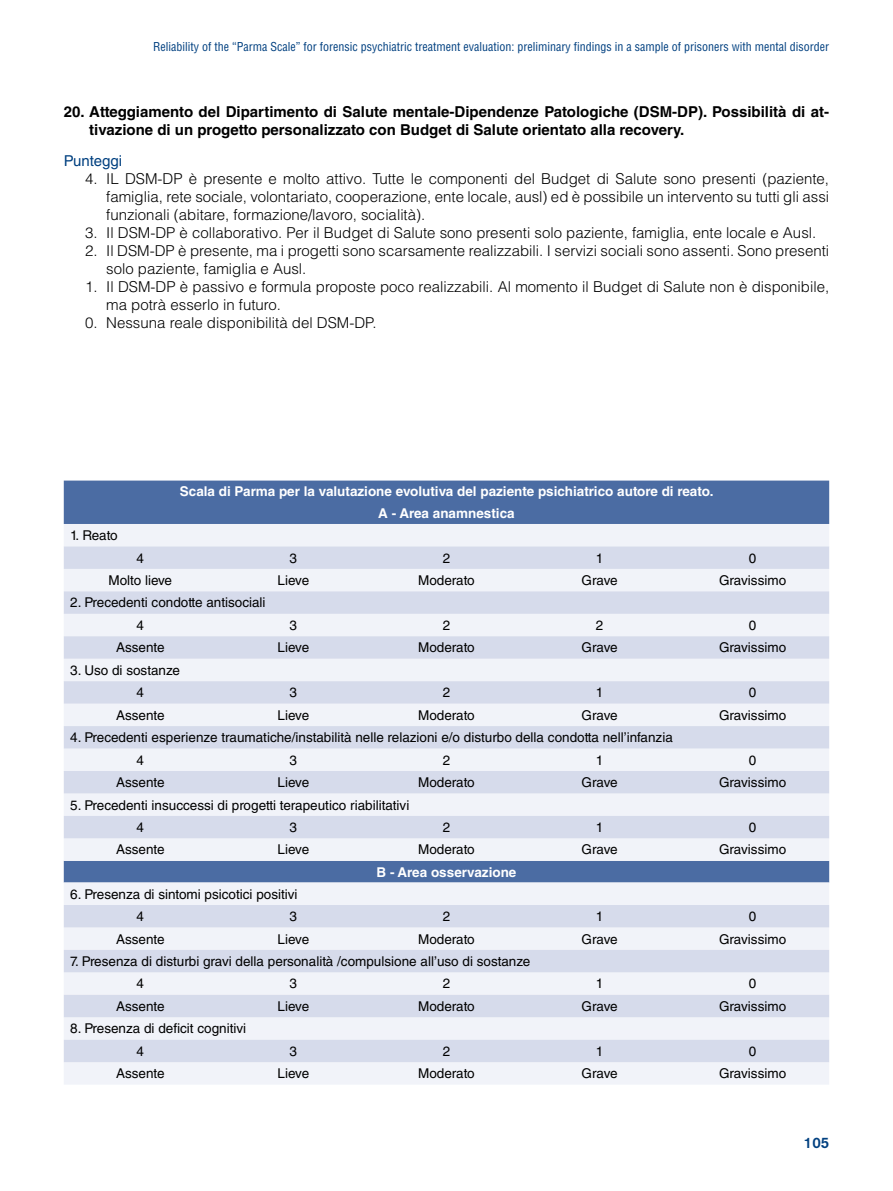
<style>
.page{position:relative;width:893px;height:1191px;background:#fff}
.page>*{position:absolute;margin:0;border:0;box-sizing:border-box;transform-origin:0 0}
.TESTO_base{font:300 15px/18px "Helvetica LT Std";color:#000}
.TESTO_base-2{font:700 15px/18px "Helvetica LT Std";color:#000}
.PARAGRAFO{font:15px "Helvetica LT Std";color:#004080}
.t1{font:500 15px "Akzidenz Grotesk BQ";color:#004080}
.TAB_testo{font:13.5px "Helvetica LT Std";color:#000}
.TAB_intestazione{font:700 13.5px "Helvetica LT Std";color:#fff}
.t2{font:condensed 12px "Helvetica LT Std";color:#004080}
</style>
<div class="page">
<div style="left:64px;top:480px;width:765px;height:44px;background:#4b6ca3"></div>
<div style="left:64px;top:524px;width:765px;height:560px;background:#f1f3f9"></div>
<svg style="left:64px;top:546px;width:765px;height:516px;fill:#d6dbeb"></svg>
<p class="t2" style="left:153px;top:39px;width:677px">Reliability of the “Parma Scale” for forensic psychiatric treatment evaluation: preliminary findings in a sample of prisoners with mental disorder</p>
<p class="TESTO_base-2" style="left:89px;top:103px;width:741px;text-indent:-26px">20. Atteggiamento del Dipartimento di Salute mentale-Dipendenze Patologiche (DSM-DP). Possibilità di at&shy;tivazione di un progetto personalizzato con Budget di Salute orientato alla recovery.</p>
<p class="PARAGRAFO" style="left:64px;top:152px;width:60px">Punteggi</p>
<p class="TESTO_base" style="left:106px;top:169px;width:724px;text-align:justify;text-indent:-21px">4. IL DSM-DP è presente e molto attivo. Tutte le componenti del Budget di Salute sono presenti (paziente, famiglia, rete sociale, volontariato, cooperazione, ente locale, ausl) ed è possibile un intervento su tutti gli assi funzionali (abitare, formazione/lavoro, socialità).</p>
<p class="TESTO_base" style="left:85px;top:223px;width:733px">3. Il DSM-DP è collaborativo. Per il Budget di Salute sono presenti solo paziente, famiglia, ente locale e Ausl.</p>
<p class="TESTO_base" style="left:106px;top:241px;width:724px;text-indent:-21px">2. Il DSM-DP è presente, ma i progetti sono scarsamente realizzabili. I servizi sociali sono assenti. Sono presenti solo paziente, famiglia e Ausl.</p>
<p class="TESTO_base" style="left:106px;top:277px;width:724px;text-indent:-21px">1. Il DSM-DP è passivo e formula proposte poco realizzabili. Al momento il Budget di Salute non è disponibile, ma potrà esserlo in futuro.</p>
<p class="TESTO_base" style="left:85px;top:313px;width:293px">0. Nessuna reale disponibilità del DSM-DP.</p>
<p class="TAB_testo" style="left:70px;top:527px;width:49px">1. Reato</p>
<p class="TAB_intestazione" style="left:180px;top:483px;width:535px">Scala di Parma per la valutazione evolutiva del paziente psichiatrico autore di reato.</p>
<p class="TAB_intestazione" style="left:378px;top:505px;width:138px">A - Area anamnestica</p>
<p class="TAB_testo" style="left:137px;top:550px;width:9px">4</p>
<p class="TAB_testo" style="left:290px;top:550px;width:9px">3</p>
<p class="TAB_testo" style="left:443px;top:550px;width:9px">2</p>
<p class="TAB_testo" style="left:596px;top:550px;width:9px">1</p>
<p class="TAB_testo" style="left:749px;top:550px;width:9px">0</p>
<p class="TAB_testo" style="left:109px;top:572px;width:65px">Molto lieve</p>
<p class="TAB_testo" style="left:278px;top:572px;width:33px">Lieve</p>
<p class="TAB_testo" style="left:418px;top:572px;width:58px">Moderato</p>
<p class="TAB_testo" style="left:582px;top:572px;width:38px">Grave</p>
<p class="TAB_testo" style="left:719px;top:572px;width:69px">Gravissimo</p>
<p class="TAB_testo" style="left:70px;top:595px;width:197px">2. Precedenti condotte antisociali</p>
<p class="TAB_testo" style="left:137px;top:617px;width:9px">4</p>
<p class="TAB_testo" style="left:290px;top:617px;width:9px">3</p>
<p class="TAB_testo" style="left:443px;top:617px;width:9px">2</p>
<p class="TAB_testo" style="left:596px;top:617px;width:9px">2</p>
<p class="TAB_testo" style="left:749px;top:617px;width:9px">0</p>
<p class="TAB_testo" style="left:116px;top:640px;width:50px">Assente</p>
<p class="TAB_testo" style="left:278px;top:640px;width:33px">Lieve</p>
<p class="TAB_testo" style="left:418px;top:640px;width:58px">Moderato</p>
<p class="TAB_testo" style="left:582px;top:640px;width:38px">Grave</p>
<p class="TAB_testo" style="left:719px;top:640px;width:69px">Gravissimo</p>
<p class="TAB_testo" style="left:70px;top:662px;width:111px">3. Uso di sostanze</p>
<p class="TAB_testo" style="left:137px;top:684px;width:9px">4</p>
<p class="TAB_testo" style="left:290px;top:684px;width:9px">3</p>
<p class="TAB_testo" style="left:443px;top:684px;width:9px">2</p>
<p class="TAB_testo" style="left:596px;top:684px;width:9px">1</p>
<p class="TAB_testo" style="left:749px;top:684px;width:9px">0</p>
<p class="TAB_testo" style="left:116px;top:707px;width:50px">Assente</p>
<p class="TAB_testo" style="left:278px;top:707px;width:33px">Lieve</p>
<p class="TAB_testo" style="left:418px;top:707px;width:58px">Moderato</p>
<p class="TAB_testo" style="left:582px;top:707px;width:38px">Grave</p>
<p class="TAB_testo" style="left:719px;top:707px;width:69px">Gravissimo</p>
<p class="TAB_testo" style="left:70px;top:729px;width:604px">4. Precedenti esperienze traumatiche/instabilità nelle relazioni e/o disturbo della condotta nell’infanzia</p>
<p class="TAB_testo" style="left:137px;top:752px;width:9px">4</p>
<p class="TAB_testo" style="left:290px;top:752px;width:9px">3</p>
<p class="TAB_testo" style="left:443px;top:752px;width:9px">2</p>
<p class="TAB_testo" style="left:596px;top:752px;width:9px">1</p>
<p class="TAB_testo" style="left:749px;top:752px;width:9px">0</p>
<p class="TAB_testo" style="left:116px;top:774px;width:50px">Assente</p>
<p class="TAB_testo" style="left:278px;top:774px;width:33px">Lieve</p>
<p class="TAB_testo" style="left:418px;top:774px;width:58px">Moderato</p>
<p class="TAB_testo" style="left:582px;top:774px;width:38px">Grave</p>
<p class="TAB_testo" style="left:719px;top:774px;width:69px">Gravissimo</p>
<p class="TAB_testo" style="left:70px;top:797px;width:341px">5. Precedenti insuccessi di progetti terapeutico riabilitativi</p>
<p class="TAB_testo" style="left:137px;top:819px;width:9px">4</p>
<p class="TAB_testo" style="left:290px;top:819px;width:9px">3</p>
<p class="TAB_testo" style="left:443px;top:819px;width:9px">2</p>
<p class="TAB_testo" style="left:596px;top:819px;width:9px">1</p>
<p class="TAB_testo" style="left:749px;top:819px;width:9px">0</p>
<p class="TAB_testo" style="left:116px;top:842px;width:50px">Assente</p>
<p class="TAB_testo" style="left:278px;top:842px;width:33px">Lieve</p>
<p class="TAB_testo" style="left:418px;top:842px;width:58px">Moderato</p>
<p class="TAB_testo" style="left:582px;top:842px;width:38px">Grave</p>
<p class="TAB_testo" style="left:719px;top:842px;width:69px">Gravissimo</p>
<p class="TAB_intestazione" style="left:376px;top:863px;width:141px">B - Area osservazione</p>
<p class="TAB_testo" style="left:70px;top:886px;width:229px">6. Presenza di sintomi psicotici positivi</p>
<p class="TAB_testo" style="left:137px;top:908px;width:9px">4</p>
<p class="TAB_testo" style="left:290px;top:908px;width:9px">3</p>
<p class="TAB_testo" style="left:443px;top:908px;width:9px">2</p>
<p class="TAB_testo" style="left:596px;top:908px;width:9px">1</p>
<p class="TAB_testo" style="left:749px;top:908px;width:9px">0</p>
<p class="TAB_testo" style="left:116px;top:931px;width:50px">Assente</p>
<p class="TAB_testo" style="left:278px;top:931px;width:33px">Lieve</p>
<p class="TAB_testo" style="left:418px;top:931px;width:58px">Moderato</p>
<p class="TAB_testo" style="left:582px;top:931px;width:38px">Grave</p>
<p class="TAB_testo" style="left:719px;top:931px;width:69px">Gravissimo</p>
<p class="TAB_testo" style="left:70px;top:953px;width:462px">7. Presenza di disturbi gravi della personalità /compulsione all’uso di sostanze</p>
<p class="TAB_testo" style="left:137px;top:976px;width:9px">4</p>
<p class="TAB_testo" style="left:290px;top:976px;width:9px">3</p>
<p class="TAB_testo" style="left:443px;top:976px;width:9px">2</p>
<p class="TAB_testo" style="left:596px;top:976px;width:9px">1</p>
<p class="TAB_testo" style="left:749px;top:976px;width:9px">0</p>
<p class="TAB_testo" style="left:116px;top:998px;width:50px">Assente</p>
<p class="TAB_testo" style="left:278px;top:998px;width:33px">Lieve</p>
<p class="TAB_testo" style="left:418px;top:998px;width:58px">Moderato</p>
<p class="TAB_testo" style="left:582px;top:998px;width:38px">Grave</p>
<p class="TAB_testo" style="left:719px;top:998px;width:69px">Gravissimo</p>
<p class="TAB_testo" style="left:70px;top:1020px;width:177px">8. Presenza di deficit cognitivi</p>
<p class="TAB_testo" style="left:137px;top:1043px;width:9px">4</p>
<p class="TAB_testo" style="left:290px;top:1043px;width:9px">3</p>
<p class="TAB_testo" style="left:443px;top:1043px;width:9px">2</p>
<p class="TAB_testo" style="left:596px;top:1043px;width:9px">1</p>
<p class="TAB_testo" style="left:749px;top:1043px;width:9px">0</p>
<p class="TAB_testo" style="left:116px;top:1065px;width:50px">Assente</p>
<p class="TAB_testo" style="left:278px;top:1065px;width:33px">Lieve</p>
<p class="TAB_testo" style="left:418px;top:1065px;width:58px">Moderato</p>
<p class="TAB_testo" style="left:582px;top:1065px;width:38px">Grave</p>
<p class="TAB_testo" style="left:719px;top:1065px;width:69px">Gravissimo</p>
<p class="t1" style="left:804px;top:1134px;width:27px">105</p>
</div>
